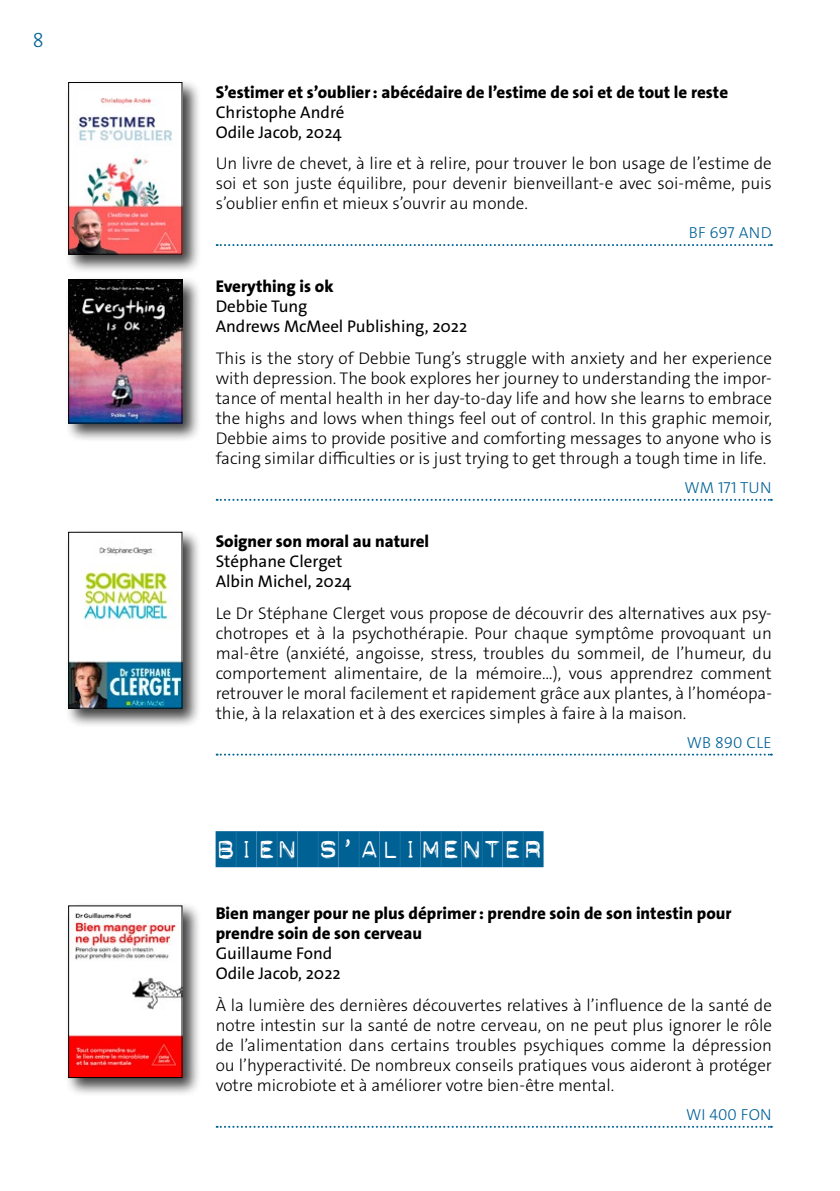
<style>
.page{position:relative;width:840px;height:1191px;background:#fff}
.page>*{position:absolute;margin:0;border:0;box-sizing:border-box;transform-origin:0 0}
.t1{font:36px "Dynamoe";color:#006195}
.t2{font:300 20px "The Sans Os F";color:#006297}
.t3{font:300 17px/20px "The Sans Os F";color:#000;text-align:justify}
.t4{font:800 17px/20px "The Sans Os F";color:#000}
.t5{font:17px/20px "The Sans Os F";color:#000}
.t6{font:300 16px "The Sans Os F";letter-spacing:.015em;color:#006195}
</style>
<div class="page">
<svg style="left:216px;top:244px;width:555px;height:2px"></svg>
<svg style="left:216px;top:499px;width:555px;height:2px"></svg>
<svg style="left:216px;top:753px;width:555px;height:2px"></svg>
<svg style="left:216px;top:1125px;width:555px;height:2px"></svg>
<div style="left:64px;top:78px;width:137px;height:195px;background:#000;opacity:.75"></div>
<img style="left:70px;top:84px;width:110px;height:169px">
<div style="left:68px;top:82px;width:114px;height:173px;border:1px solid #000"></div>
<div style="left:64px;top:275px;width:137px;height:167px;background:#000;opacity:.75"></div>
<img style="left:70px;top:281px;width:110px;height:140px">
<div style="left:68px;top:279px;width:114px;height:144px;border:1px solid #000"></div>
<div style="left:64px;top:528px;width:137px;height:200px;background:#000;opacity:.75"></div>
<img style="left:70px;top:534px;width:110px;height:172px">
<div style="left:68px;top:532px;width:114px;height:176px;border:1px solid #000"></div>
<div style="left:64px;top:901px;width:137px;height:195px;background:#000;opacity:.75"></div>
<img style="left:70px;top:907px;width:110px;height:169px">
<div style="left:68px;top:905px;width:114px;height:173px;border:1px solid #000"></div>
<p class="t2" style="left:33px;top:27px;width:12px">8</p>
<p class="t4" style="left:215px;top:82px;width:513px">S’estimer et s’oublier: abécédaire de l’estime de soi et de tout le reste</p>
<p class="t5" style="left:215px;top:102px;width:130px">Christophe André<br>Odile Jacob, 2024</p>
<p class="t3" style="left:215px;top:153px;width:557px">Un livre de chevet, à lire et à relire, pour trouver le bon usage de l’estime de soi et son juste équilibre, pour devenir bienveillant-e avec soi-même, puis s’oublier enfin et mieux s’ouvrir au monde.</p>
<p class="t6" style="left:688px;top:223px;width:84px">BF 697 AND</p>
<p class="t4" style="left:215px;top:277px;width:119px">Everything is ok</p>
<p class="t5" style="left:215px;top:297px;width:253px">Debbie Tung<br>Andrews McMeel Publishing, 2022</p>
<p class="t3" style="left:215px;top:348px;width:557px">This is the story of Debbie Tung’s struggle with anxiety and her experience with depression. The book explores her journey to understanding the impor&shy;tance of mental health in her day-to-day life and how she learns to embrace the highs and lows when things feel out of control. In this graphic memoir, Debbie aims to provide positive and comforting messages to anyone who is facing similar difficulties or is just trying to get through a tough time in life.</p>
<p class="t6" style="left:684px;top:477px;width:89px">WM 171 TUN</p>
<p class="t4" style="left:215px;top:531px;width:215px">Soigner son moral au naturel</p>
<p class="t5" style="left:215px;top:551px;width:137px">Stéphane Clerget<br>Albin Michel, 2024</p>
<p class="t3" style="left:215px;top:603px;width:557px">Le Dr Stéphane Clerget vous propose de découvrir des alternatives aux psy&shy;chotropes et à la psychothérapie. Pour chaque symptôme provoquant un mal-être (anxiété, angoisse, stress, troubles du sommeil, de l’humeur, du comportement alimentaire, de la mémoire...), vous apprendrez comment retrouver le moral facilement et rapidement grâce aux plantes, à l’homéopa&shy;thie, à la relaxation et à des exercices simples à faire à la maison.</p>
<p class="t6" style="left:686px;top:732px;width:86px">WB 890 CLE</p>
<h1 class="t1" style="left:215px;top:831px;width:329px">BIEN S’ALIMENTER</h1>
<p class="t4" style="left:215px;top:903px;width:517px">Bien manger pour ne plus déprimer: prendre soin de son intestin pour prendre soin de son cerveau</p>
<p class="t5" style="left:215px;top:943px;width:127px">Guillaume Fond<br>Odile Jacob, 2022</p>
<p class="t3" style="left:215px;top:995px;width:557px">À la lumière des dernières découvertes relatives à l’influence de la santé de notre intestin sur la santé de notre cerveau, on ne peut plus ignorer le rôle de l’alimentation dans certains troubles psychiques comme la dépression ou l’hyperactivité. De nombreux conseils pratiques vous aideront à protéger votre microbiote et à améliorer votre bien-être mental.</p>
<p class="t6" style="left:685px;top:1104px;width:87px">WI 400 FON</p>
</div>
